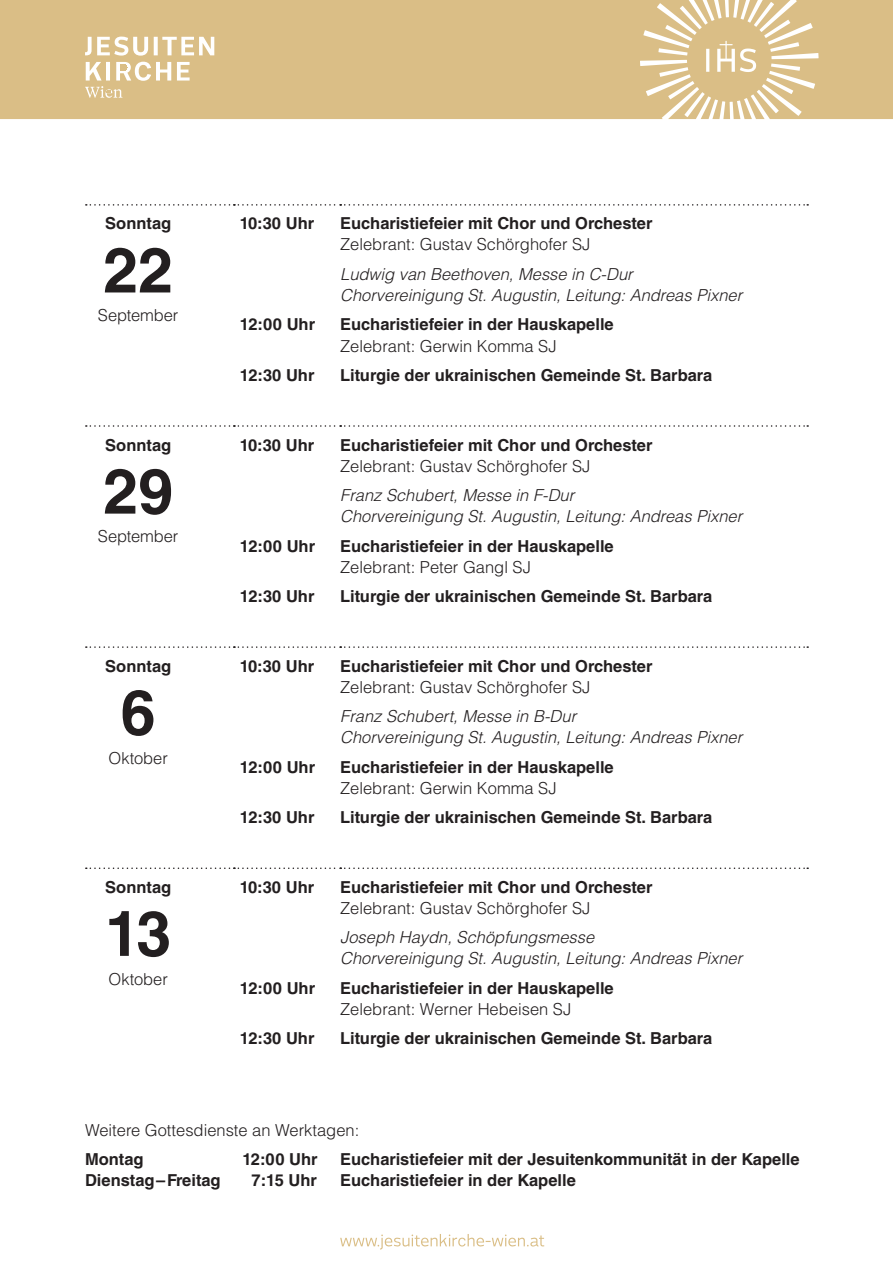
<style>
.page{position:relative;width:893px;height:1263px;background:#fff}
.page>*{position:absolute;margin:0;border:0;box-sizing:border-box;transform-origin:0 0}
.t1{font:700 63px "Helvetica LT Std";color:#231f20}
.Abstand_nach_oben{font:700 16.5px "Helvetica LT Std";color:#231f20}
.t2{font:italic 300 16.5px "Helvetica LT Std";color:#231f20}
.Abstand_nach_oben-2{font:300 16.5px "Helvetica LT Std";color:#231f20}
.s1{color:#fff}
</style>
<div class="page">
<svg style="left:0;top:0;width:893px;height:119px;background:#dcc18d"></svg>
<svg style="left:340px;top:1234px;width:204px;height:15px"></svg>
<svg style="left:86px;top:204px;width:722px;height:2px"></svg>
<svg style="left:86px;top:425px;width:722px;height:2px"></svg>
<svg style="left:86px;top:646px;width:722px;height:2px"></svg>
<svg style="left:86px;top:867px;width:722px;height:2px"></svg>
<p class="Abstand_nach_oben" style="left:105px;top:214px;width:67px">Sonntag</p>
<p class="t1" style="left:103px;top:232px;width:71px">22</p>
<p class="Abstand_nach_oben-2" style="left:98px;top:305px;width:82px">September</p>
<p class="Abstand_nach_oben" style="left:105px;top:435px;width:67px">Sonntag</p>
<p class="t1" style="left:103px;top:453px;width:71px">29</p>
<p class="Abstand_nach_oben-2" style="left:98px;top:526px;width:82px">September</p>
<p class="Abstand_nach_oben" style="left:105px;top:656px;width:67px">Sonntag</p>
<p class="t1" style="left:121px;top:674px;width:37px">6</p>
<p class="Abstand_nach_oben-2" style="left:109px;top:747px;width:61px">Oktober</p>
<p class="Abstand_nach_oben" style="left:105px;top:877px;width:67px">Sonntag</p>
<p class="t1" style="left:105px;top:895px;width:68px">13</p>
<p class="Abstand_nach_oben-2" style="left:109px;top:968px;width:61px">Oktober</p>
<p class="Abstand_nach_oben" style="left:240px;top:214px;width:76px">10:30 Uhr</p>
<p class="Abstand_nach_oben" style="left:240px;top:315px;width:77px">12:00 Uhr</p>
<p class="Abstand_nach_oben" style="left:240px;top:365px;width:76px">12:30 Uhr</p>
<p class="Abstand_nach_oben" style="left:240px;top:435px;width:76px">10:30 Uhr</p>
<p class="Abstand_nach_oben" style="left:240px;top:536px;width:77px">12:00 Uhr</p>
<p class="Abstand_nach_oben" style="left:240px;top:586px;width:76px">12:30 Uhr</p>
<p class="Abstand_nach_oben" style="left:240px;top:656px;width:76px">10:30 Uhr</p>
<p class="Abstand_nach_oben" style="left:240px;top:757px;width:77px">12:00 Uhr</p>
<p class="Abstand_nach_oben" style="left:240px;top:807px;width:76px">12:30 Uhr</p>
<p class="Abstand_nach_oben" style="left:240px;top:877px;width:76px">10:30 Uhr</p>
<p class="Abstand_nach_oben" style="left:240px;top:978px;width:77px">12:00 Uhr</p>
<p class="Abstand_nach_oben" style="left:240px;top:1028px;width:76px">12:30 Uhr</p>
<p class="Abstand_nach_oben" style="left:340px;top:214px;width:314px">Eucharistiefeier mit Chor und Orchester</p>
<p class="Abstand_nach_oben-2" style="left:340px;top:234px;width:252px">Zelebrant: Gustav Schörghofer SJ</p>
<p class="t2" style="left:340px;top:264px;width:294px">Ludwig van Beethoven, Messe in C-Dur</p>
<p class="t2" style="left:340px;top:285px;width:403px">Chorvereinigung St. Augustin, Leitung: Andreas Pixner</p>
<p class="Abstand_nach_oben" style="left:340px;top:315px;width:275px">Eucharistiefeier in der Hauskapelle</p>
<p class="Abstand_nach_oben-2" style="left:340px;top:335px;width:218px">Zelebrant: Gerwin Komma SJ</p>
<p class="Abstand_nach_oben" style="left:340px;top:365px;width:373px">Liturgie der ukrainischen Gemeinde St. Barbara</p>
<p class="Abstand_nach_oben" style="left:340px;top:435px;width:314px">Eucharistiefeier mit Chor und Orchester</p>
<p class="Abstand_nach_oben-2" style="left:340px;top:455px;width:252px">Zelebrant: Gustav Schörghofer SJ</p>
<p class="t2" style="left:340px;top:485px;width:236px">Franz Schubert, Messe in F-Dur</p>
<p class="t2" style="left:340px;top:506px;width:403px">Chorvereinigung St. Augustin, Leitung: Andreas Pixner</p>
<p class="Abstand_nach_oben" style="left:340px;top:536px;width:275px">Eucharistiefeier in der Hauskapelle</p>
<p class="Abstand_nach_oben-2" style="left:340px;top:556px;width:192px">Zelebrant: Peter Gangl SJ</p>
<p class="Abstand_nach_oben" style="left:340px;top:586px;width:373px">Liturgie der ukrainischen Gemeinde St. Barbara</p>
<p class="Abstand_nach_oben" style="left:340px;top:656px;width:314px">Eucharistiefeier mit Chor und Orchester</p>
<p class="Abstand_nach_oben-2" style="left:340px;top:676px;width:252px">Zelebrant: Gustav Schörghofer SJ</p>
<p class="t2" style="left:340px;top:706px;width:237px">Franz Schubert, Messe in B-Dur</p>
<p class="t2" style="left:340px;top:727px;width:403px">Chorvereinigung St. Augustin, Leitung: Andreas Pixner</p>
<p class="Abstand_nach_oben" style="left:340px;top:757px;width:275px">Eucharistiefeier in der Hauskapelle</p>
<p class="Abstand_nach_oben-2" style="left:340px;top:778px;width:218px">Zelebrant: Gerwin Komma SJ</p>
<p class="Abstand_nach_oben" style="left:340px;top:807px;width:373px">Liturgie der ukrainischen Gemeinde St. Barbara</p>
<p class="Abstand_nach_oben" style="left:340px;top:877px;width:314px">Eucharistiefeier mit Chor und Orchester</p>
<p class="Abstand_nach_oben-2" style="left:340px;top:898px;width:252px">Zelebrant: Gustav Schörghofer SJ</p>
<p class="t2" style="left:340px;top:927px;width:256px">Joseph Haydn, Schöpfungsmesse</p>
<p class="t2" style="left:340px;top:948px;width:403px">Chorvereinigung St. Augustin, Leitung: Andreas Pixner</p>
<p class="Abstand_nach_oben" style="left:340px;top:978px;width:275px">Eucharistiefeier in der Hauskapelle</p>
<p class="Abstand_nach_oben-2" style="left:340px;top:999px;width:233px">Zelebrant: Werner Hebeisen SJ</p>
<p class="Abstand_nach_oben" style="left:340px;top:1028px;width:373px">Liturgie der ukrainischen Gemeinde St. Barbara</p>
<p class="Abstand_nach_oben-2" style="left:85px;top:1120px;width:276px">Weitere Gottesdienste an Werktagen:</p>
<p class="Abstand_nach_oben" style="left:85px;top:1149px;width:60px">Montag</p>
<p class="Abstand_nach_oben" style="left:242px;top:1149px;width:77px">12:00 Uhr</p>
<p class="Abstand_nach_oben" style="left:340px;top:1149px;width:461px">Eucharistiefeier mit der Jesuitenkommunität in der Kapelle</p>
<p class="Abstand_nach_oben" style="left:85px;top:1170px;width:137px">Dienstag–Freitag</p>
<p class="Abstand_nach_oben" style="left:242px;top:1170px;width:76px"><span class="s1">0</span>7:15 Uhr</p>
<p class="Abstand_nach_oben" style="left:340px;top:1170px;width:237px">Eucharistiefeier in der Kapelle</p>
</div>
